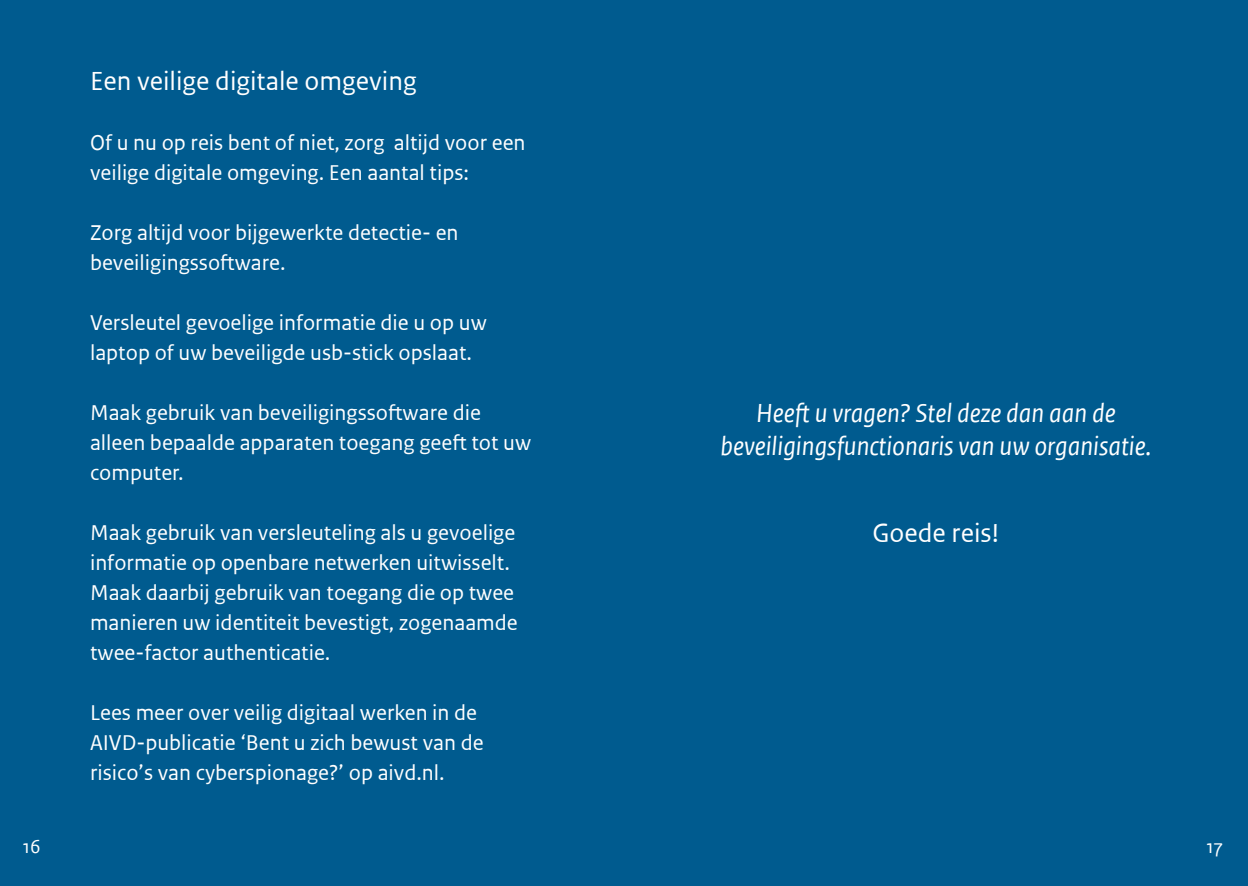
<style>
.page{position:relative;width:1248px;height:886px;background:#fff}
.page>*{position:absolute;margin:0;border:0;box-sizing:border-box;transform-origin:0 0}
.t1{font:italic 27.5px/33px "Rijksoverheid Sans Text TT";color:#fff;text-align:center}
.t2{font:27.5px "Rijksoverheid Sans Text TT";color:#fff}
.t3{font:22.5px/30px "Rijksoverheid Sans Text TT";color:#fff}
.t4{font:20px "Rijksoverheid Sans Text TT";color:#fff}
</style>
<div class="page">
<div style="left:0;top:0;width:1247px;height:886px;background:#005b8f"></div>
<p class="t2" style="left:90px;top:65px;width:328px">Een veilige digitale omgeving</p>
<p class="t3" style="left:90px;top:128px;width:437px">Of u nu op reis bent of niet, zorg altijd voor een veilige digitale omgeving. Een aantal tips:</p>
<p class="t3" style="left:90px;top:218px;width:370px">Zorg altijd voor bijgewerkte detectie- en beveiligingssoftware.</p>
<p class="t3" style="left:90px;top:308px;width:398px">Versleutel gevoelige informatie die u op uw laptop of uw beveiligde usb-stick opslaat.</p>
<p class="t3" style="left:90px;top:398px;width:442px">Maak gebruik van beveiligingssoftware die alleen bepaalde apparaten toegang geeft tot uw computer.</p>
<p class="t3" style="left:90px;top:518px;width:429px">Maak gebruik van versleuteling als u gevoelige informatie op openbare netwerken uitwisselt.<br>Maak daarbij gebruik van toegang die op twee manieren uw identiteit bevestigt, zogenaamde twee-factor authenticatie.</p>
<p class="t3" style="left:90px;top:698px;width:395px">Lees meer over veilig digitaal werken in de<br>AIVD-publicatie ‘Bent u zich bewust van de risico’s van cyberspionage?’ op aivd.nl.</p>
<p class="t1" style="left:720px;top:397px;width:432px">Heeft u vragen? Stel deze dan aan de beveiligingsfunctionaris van uw organisatie.</p>
<p class="t2" style="left:872px;top:517px;width:129px">Goede reis!</p>
<p class="t4" style="left:23px;top:834px;width:19px">16</p>
<p class="t4" style="left:1206px;top:834px;width:18px">17</p>
</div>
